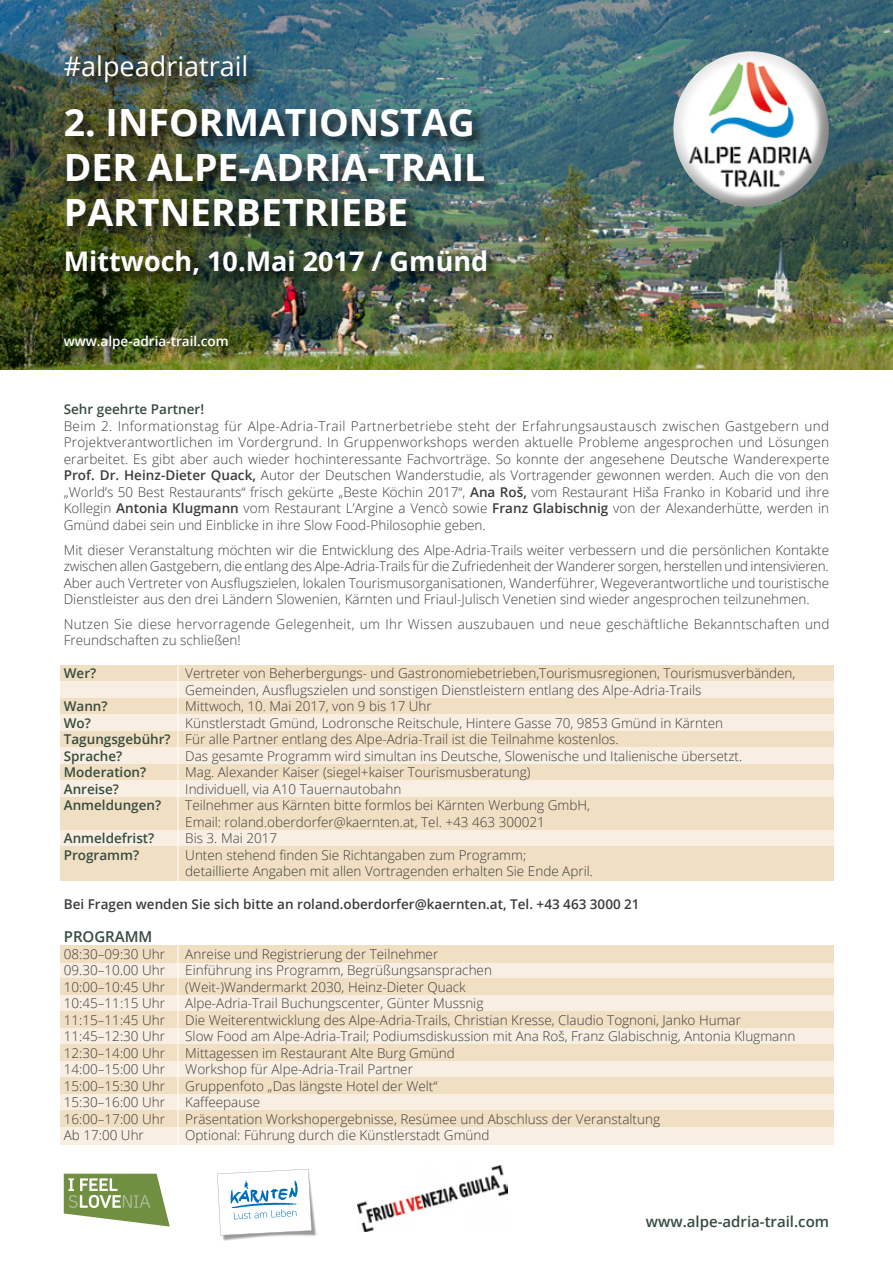
<style>
.page{position:relative;width:893px;height:1263px;background:#fff}
.page>*{position:absolute;margin:0;border:0;box-sizing:border-box;transform-origin:0 0}
.t1{font:700 37.5px/45px "Open Sans";color:#fff}
.t2{font:700 27px "Open Sans";color:#fff}
.t3{font:27px "Open Sans";color:#fff}
.t4{font:600 15px "Open Sans";color:#364c3f}
.t5{font:300 13.5px/16.5px "Open Sans";color:#3c3c3b}
.t6{font:300 13.5px/16.5px "Open Sans";letter-spacing:.02em;color:#3c3c3b}
.t7{font:600 13.5px "Open Sans";color:#364c3f}
.t8{font:600 13.5px "Open Sans";color:#3c3c3b}
.t9{font:600 13.5px "Open Sans";color:#fff}
.s1{font-weight:600}
.s2{font-weight:600;color:#364c3f}
</style>
<div class="page">
<div style="left:60px;top:665px;width:773px;height:17px;background:#f1dfc4"></div>
<div style="left:60px;top:681px;width:773px;height:18px;background:#f8efe2"></div>
<div style="left:60px;top:698px;width:773px;height:17px;background:#f1dfc4"></div>
<div style="left:60px;top:714px;width:773px;height:18px;background:#f8efe2"></div>
<div style="left:60px;top:731px;width:773px;height:17px;background:#f1dfc4"></div>
<div style="left:60px;top:747px;width:773px;height:18px;background:#f8efe2"></div>
<div style="left:60px;top:764px;width:773px;height:17px;background:#f1dfc4"></div>
<div style="left:60px;top:780px;width:773px;height:18px;background:#f8efe2"></div>
<div style="left:60px;top:797px;width:773px;height:17px;background:#f1dfc4"></div>
<div style="left:60px;top:813px;width:773px;height:18px;background:#f1dfc4"></div>
<div style="left:60px;top:830px;width:773px;height:17px;background:#f8efe2"></div>
<div style="left:60px;top:846px;width:773px;height:18px;background:#f1dfc4"></div>
<div style="left:60px;top:863px;width:773px;height:17px;background:#f1dfc4"></div>
<div style="left:60px;top:962px;width:773px;height:17px;background:#f8efe2"></div>
<div style="left:60px;top:945px;width:773px;height:18px;background:#f1dfc4"></div>
<div style="left:60px;top:978px;width:773px;height:18px;background:#f1dfc4"></div>
<div style="left:60px;top:995px;width:773px;height:17px;background:#f8efe2"></div>
<div style="left:60px;top:1011px;width:773px;height:18px;background:#f1dfc4"></div>
<div style="left:60px;top:1028px;width:773px;height:17px;background:#f8efe2"></div>
<div style="left:60px;top:1044px;width:773px;height:18px;background:#f1dfc4"></div>
<div style="left:60px;top:1061px;width:773px;height:17px;background:#f8efe2"></div>
<div style="left:60px;top:1077px;width:773px;height:18px;background:#f1dfc4"></div>
<div style="left:60px;top:1094px;width:773px;height:17px;background:#f8efe2"></div>
<div style="left:60px;top:1110px;width:773px;height:18px;background:#f1dfc4"></div>
<div style="left:60px;top:1127px;width:773px;height:17px;background:#f8efe2"></div>
<img style="left:0;top:0;width:893px;height:370px">
<div style="left:63px;top:54px;width:438px;height:235px;background:#000;opacity:.75"></div>
<img style="left:694px;top:51px;width:58px;height:25px">
<img style="left:220px;top:1198px;width:97px;height:43px">
<svg style="left:217px;top:1169px;width:95px;height:66px"></svg>
<hr style="left:177px;top:658px;width:1px;height:525px;background:#fff">
<img style="left:358px;top:1165px;width:149px;height:66px">
<svg style="left:64px;top:1174px;width:106px;height:52px"></svg>
<h2 class="t3" style="left:64px;top:48px;width:186px">#alpeadriatrail</h2>
<h1 class="t1" style="left:64px;top:99px;width:423px">2. INFORMATIONSTAG<br>DER ALPE-ADRIA-TRAIL<br>PARTNERBETRIEBE</h1>
<h2 class="t2" style="left:64px;top:242px;width:426px">Mittwoch, 10.Mai 2017 / Gmünd</h2>
<p class="t9" style="left:64px;top:332px;width:166px">www.alpe-adria-trail.com</p>
<p class="t7" style="left:64px;top:400px;width:142px">Sehr geehrte Partner!</p>
<p class="t5" style="left:64px;top:417px;width:767px;text-align:justify">Beim 2. Informationstag für Alpe-Adria-Trail Partnerbetriebe steht der Erfahrungsaustausch zwischen Gastgebern und Projektverantwortlichen im Vordergrund. In Gruppenworkshops werden aktuelle Probleme angesprochen und Lösungen erarbeitet. Es gibt aber auch wieder hochinteressante Fachvorträge. So konnte der angesehene Deutsche Wanderexperte <span class="s1">Prof. Dr. Heinz-Dieter Quack,</span> Autor der Deutschen Wanderstudie, als Vortragender gewonnen werden. Auch die von den „World’s 50 Best Restaurants“ frisch gekürte „Beste Köchin 2017“, <span class="s1">Ana Roš,</span> vom Restaurant Hiša Franko in Kobarid und ihre Kollegin <span class="s1">Antonia Klugmann</span> vom Restaurant L’Argine a Vencò sowie <span class="s1">Franz Glabischnig</span> von der Alexanderhütte, werden in Gmünd dabei sein und Einblicke in ihre Slow Food-Philosophie geben.</p>
<p class="t5" style="left:64px;top:541px;width:767px;text-align:justify">Mit dieser Veranstaltung möchten wir die Entwicklung des Alpe-Adria-Trails weiter verbessern und die persönlichen Kontakte zwischen allen Gastgebern, die entlang des Alpe-Adria-Trails für die Zufriedenheit der Wanderer sorgen, herstellen und intensivieren.<br>Aber auch Vertreter von Ausflugszielen, lokalen Tourismusorganisationen, Wanderführer, Wegeverantwortliche und touristische Dienstleister aus den drei Ländern Slowenien, Kärnten und Friaul-Julisch Venetien sind wieder angesprochen teilzunehmen.</p>
<p class="t6" style="left:64px;top:615px;width:767px">Nutzen Sie diese hervorragende Gelegenheit, um Ihr Wissen auszubauen und neue geschäftliche Bekanntschaften und<br>Freundschaften zu schließen!</p>
<p class="t7" style="left:64px;top:664px;width:34px">Wer?</p>
<p class="t5" style="left:185px;top:665px;width:612px">Vertreter von Beherbergungs- und Gastronomiebetrieben,Tourismusregionen, Tourismusverbänden,<br>Gemeinden, Ausflugszielen und sonstigen Dienstleistern entlang des Alpe-Adria-Trails</p>
<p class="t7" style="left:64px;top:697px;width:45px">Wann?</p>
<p class="t5" style="left:185px;top:698px;width:248px">Mittwoch, 10. Mai 2017, von 9 bis 17 Uhr</p>
<p class="t7" style="left:64px;top:714px;width:29px">Wo?</p>
<p class="t5" style="left:64px;top:714px;width:661px;text-indent:122px">Künstlerstadt Gmünd, Lodronsche Reitschule, Hintere Gasse 70, 9853 Gmünd in Kärnten<br><span class="s2">Tagungsgebühr?</span> Für alle Partner entlang des Alpe-Adria-Trail ist die Teilnahme kostenlos.<br><span class="s2">Sprache?</span></p>
<p class="t5" style="left:185px;top:747px;width:559px">Das gesamte Programm wird simultan ins Deutsche, Slowenische und Italienische übersetzt.</p>
<p class="t7" style="left:64px;top:763px;width:84px">Moderation?</p>
<p class="t5" style="left:185px;top:764px;width:347px">Mag. Alexander Kaiser (siegel+kaiser Tourismusberatung)</p>
<p class="t7" style="left:64px;top:780px;width:57px">Anreise?</p>
<p class="t5" style="left:185px;top:780px;width:218px">Individuell, via A10 Tauernautobahn</p>
<p class="t7" style="left:64px;top:796px;width:99px">Anmeldungen?</p>
<p class="t5" style="left:185px;top:797px;width:406px">Teilnehmer aus Kärnten bitte formlos bei Kärnten Werbung GmbH,<br>Email: roland.oberdorfer@kaernten.at, Tel. +43 463 300021</p>
<p class="t7" style="left:64px;top:829px;width:92px">Anmeldefrist?</p>
<p class="t5" style="left:185px;top:830px;width:93px">Bis 3. Mai 2017</p>
<p class="t7" style="left:64px;top:846px;width:77px">Programm?</p>
<p class="t5" style="left:185px;top:846px;width:409px">Unten stehend finden Sie Richtangaben zum Programm; detaillierte Angaben mit allen Vortragenden erhalten Sie Ende April.</p>
<p class="t8" style="left:64px;top:895px;width:577px">Bei Fragen wenden Sie sich bitte an roland.oberdorfer@kaernten.at, Tel. +43 463 3000 21</p>
<p class="t4" style="left:64px;top:927px;width:90px">PROGRAMM</p>
<p class="t5" style="left:64px;top:945px;width:103px">08:30–09:30 Uhr</p>
<p class="t5" style="left:185px;top:945px;width:255px">Anreise und Registrierung der Teilnehmer</p>
<p class="t5" style="left:64px;top:962px;width:103px">09.30–10.00 Uhr</p>
<p class="t5" style="left:185px;top:962px;width:308px">Einführung ins Programm, Begrüßungsansprachen</p>
<p class="t5" style="left:64px;top:978px;width:103px">10:00–10:45 Uhr</p>
<p class="t5" style="left:185px;top:978px;width:282px">(Weit-)Wandermarkt 2030, Heinz-Dieter Quack</p>
<p class="t5" style="left:64px;top:995px;width:103px">10:45–11:15 Uhr</p>
<p class="t5" style="left:185px;top:995px;width:300px">Alpe-Adria-Trail Buchungscenter, Günter Mussnig</p>
<p class="t5" style="left:64px;top:1011px;width:103px">11:15–11:45 Uhr</p>
<p class="t5" style="left:185px;top:1011px;width:557px">Die Weiterentwicklung des Alpe-Adria-Trails, Christian Kresse, Claudio Tognoni, Janko Humar</p>
<p class="t5" style="left:64px;top:1028px;width:103px">11:45–12:30 Uhr</p>
<p class="t5" style="left:185px;top:1028px;width:612px">Slow Food am Alpe-Adria-Trail; Podiumsdiskussion mit Ana Roš, Franz Glabischnig, Antonia Klugmann</p>
<p class="t5" style="left:64px;top:1044px;width:103px">12:30–14:00 Uhr</p>
<p class="t5" style="left:185px;top:1044px;width:271px">Mittagessen im Restaurant Alte Burg Gmünd</p>
<p class="t5" style="left:64px;top:1061px;width:103px">14:00–15:00 Uhr</p>
<p class="t5" style="left:185px;top:1061px;width:229px">Workshop für Alpe-Adria-Trail Partner</p>
<p class="t5" style="left:64px;top:1077px;width:103px">15:00–15:30 Uhr</p>
<p class="t5" style="left:185px;top:1077px;width:254px">Gruppenfoto „Das längste Hotel der Welt“</p>
<p class="t5" style="left:64px;top:1094px;width:103px">15:30–16:00 Uhr</p>
<p class="t5" style="left:185px;top:1094px;width:76px">Kaffeepause</p>
<p class="t5" style="left:64px;top:1110px;width:103px">16:00–17:00 Uhr</p>
<p class="t5" style="left:185px;top:1110px;width:476px">Präsentation Workshopergebnisse, Resümee und Abschluss der Veranstaltung</p>
<p class="t5" style="left:64px;top:1127px;width:82px">Ab 17:00 Uhr</p>
<p class="t5" style="left:185px;top:1127px;width:306px">Optional: Führung durch die Künstlerstadt Gmünd</p>
<p class="t4" style="left:646px;top:1211px;width:185px">www.alpe-adria-trail.com</p>
</div>
